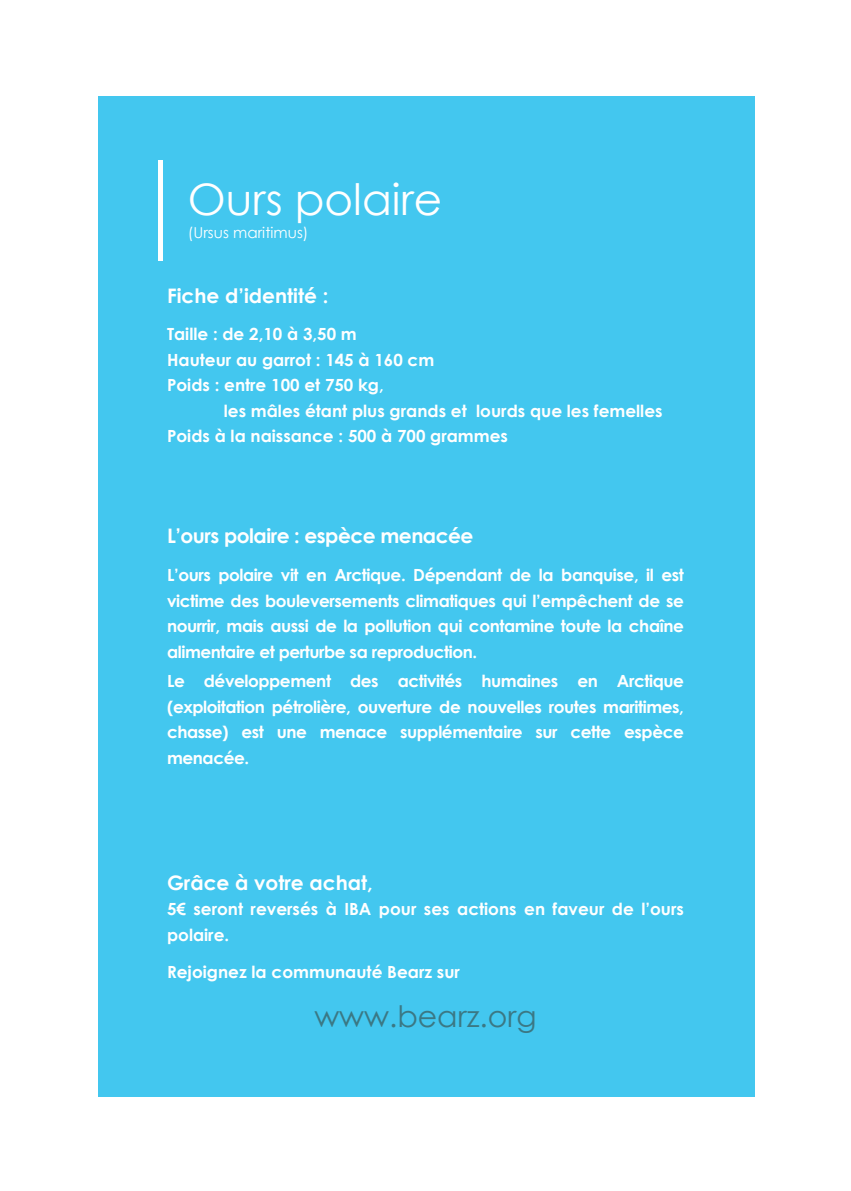
<style>
.page{position:relative;width:851px;height:1191px;background:#fff}
.page>*{position:absolute;margin:0;border:0;box-sizing:border-box;transform-origin:0 0}
.t1{font:43.2px "Century Gothic";color:#fff}
.t2{font:29.6px "Century Gothic";color:#3b7884}
.t3{font:700 20px "Century Gothic";color:#fff}
.t4{font:700 20px "Century Gothic";letter-spacing:-.025em;color:#fff}
.t5{font:700 16.8px/25.6px "Century Gothic";color:#fff}
.t6{font:15.2px "Century Gothic";color:#fff}
</style>
<div class="page">
<div style="left:98px;top:96px;width:656px;height:1000px;background:#43c7ef"></div>
<hr style="left:158px;top:160px;width:4px;height:100px;background:#fff">
<h1 class="t1" style="left:188px;top:169px;width:256px">Ours polaire</h1>
<p class="t6" style="left:188px;top:222px;width:122px">(Ursus maritimus)</p>
<p class="t3" style="left:167px;top:280px;width:163px">Fiche d’identité :</p>
<p class="t5" style="left:167px;top:320px;width:269px">Taille : de 2,10 à 3,50 m<br>Hauteur au garrot : 145 à 160 cm<br>Poids : entre 100 et 750 kg,</p>
<p class="t5" style="left:167px;top:397px;width:497px;text-indent:57px">les mâles étant plus grands et lourds que les femelles<br>Poids à la naissance : 500 à 700 grammes</p>
<p class="t4" style="left:167px;top:521px;width:308px">L’ours polaire : espèce menacée</p>
<p class="t5" style="left:167px;top:561px;width:518px;text-align:justify">L’ours polaire vit en Arctique. Dépendant de la banquise, il est victime des bouleversements climatiques qui l’empêchent de se nourrir, mais aussi de la pollution qui contamine toute la chaîne alimentaire et perturbe sa reproduction.</p>
<p class="t5" style="left:167px;top:667px;width:518px;text-align:justify">Le développement des activités humaines en Arctique (exploitation pétrolière, ouverture de nouvelles routes maritimes, chasse) est une menace supplémentaire sur cette espèce menacée.</p>
<p class="t3" style="left:167px;top:867px;width:207px">Grâce à votre achat,</p>
<p class="t5" style="left:167px;top:895px;width:518px">5€ seront reversés à IBA pour ses actions en faveur de l’ours polaire.</p>
<p class="t5" style="left:167px;top:958px;width:294px">Rejoignez la communauté Bearz sur</p>
<h2 class="t2" style="left:314px;top:996px;width:223px">www.bearz.org</h2>
</div>
